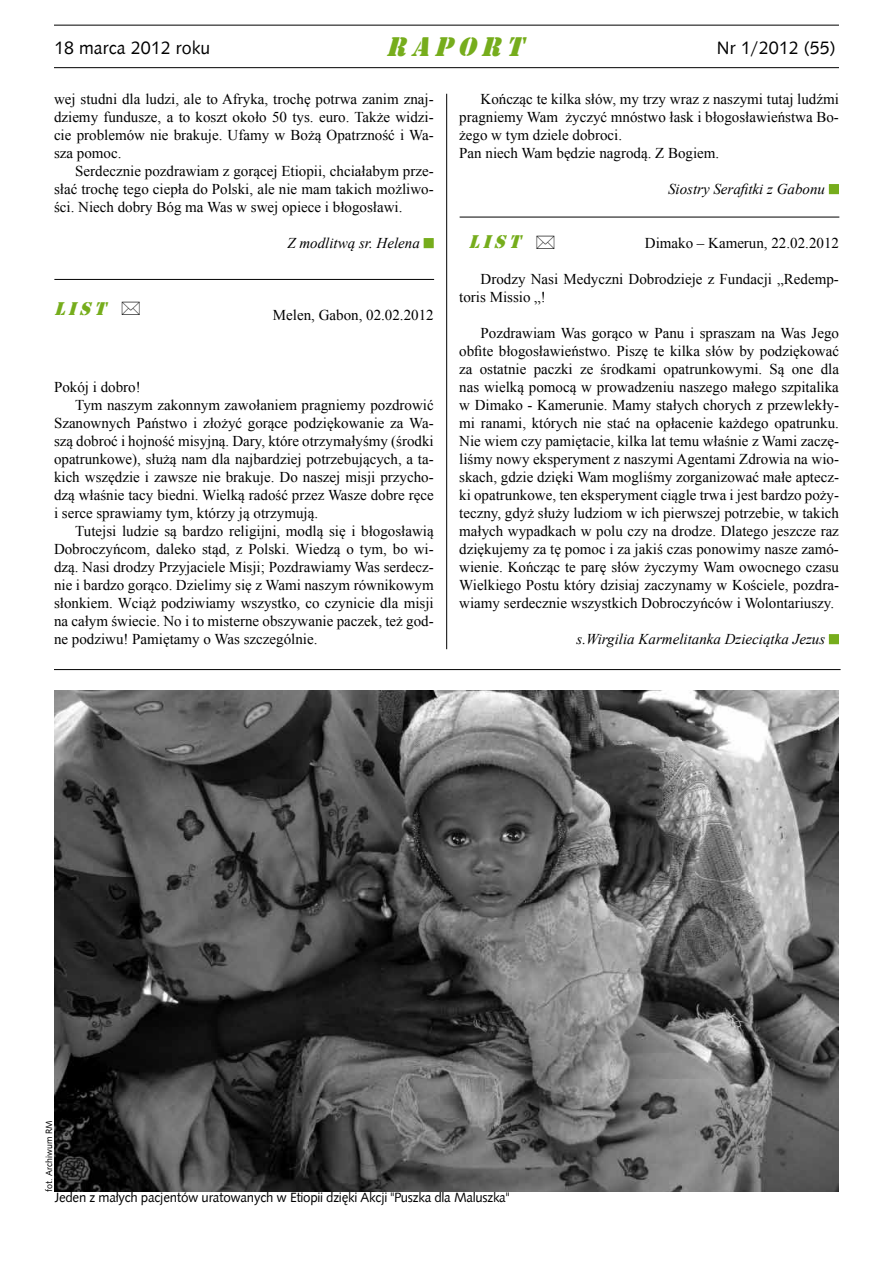
<style>
.page{position:relative;width:893px;height:1263px;background:#fff}
.page>*{position:absolute;margin:0;border:0;box-sizing:border-box;transform-origin:0 0}
.t1{font:italic 27.9px "Army";color:#76ad1c}
.t2{font:italic 19.05px "Army";color:#76ad1c}
.t3{font:18px "Humanst 531 EU Normal";color:#000}
.t4{font:15px/18px "Times New Roman";color:#000;text-align:justify}
.t5{font:italic 15px "Times New Roman";color:#000}
.t6{font:13.5px "Humanst 531 EU Normal";letter-spacing:-.025em;color:#000}
.t7{font:9px "Humanst 531 EU Normal";color:#000}
</style>
<div class="page">
<div style="left:424px;top:238px;width:10px;height:10px;background:#76ad1c;border:2px solid #76ad1c"></div>
<div style="left:829px;top:184px;width:10px;height:10px;background:#76ad1c"></div>
<div style="left:829px;top:634px;width:10px;height:10px;background:#76ad1c;border:2px solid #76ad1c"></div>
<hr style="left:54px;top:25px;width:785px;height:1px;background:#000">
<hr style="left:54px;top:67px;width:785px;height:1px;background:#000">
<hr style="left:54px;top:669px;width:787px;height:1px;background:#000">
<hr style="left:54px;top:279px;width:380px;height:1px;background:#000">
<hr style="left:460px;top:217px;width:379px;height:1px;background:#000">
<hr style="left:446px;top:94px;width:1px;height:555px;background:#000">
<img style="left:54px;top:690px;width:784px;height:502px">
<p class="t3" style="left:54px;top:36px;width:158px">18 marca 2012 roku</p>
<h1 class="t1" style="left:386px;top:30px;width:147px">RAPORT</h1>
<p class="t3" style="left:717px;top:36px;width:120px">Nr 1/2012 (55)</p>
<p class="t4" style="left:54px;top:90px;width:381px">wej studni dla ludzi, ale to Afryka, trochę potrwa zanim znaj&shy;dziemy fundusze, a to koszt około 50 tys. euro. Także widzi&shy;cie problemów nie brakuje. Ufamy w Bożą Opatrzność i Wa&shy;sza pomoc.</p>
<p class="t4" style="left:54px;top:162px;width:381px;text-indent:21px">Serdecznie pozdrawiam z gorącej Etiopii, chciałabym prze&shy;słać trochę tego ciepła do Polski, ale nie mam takich możliwo&shy;ści. Niech dobry Bóg ma Was w swej opiece i błogosławi.</p>
<p class="t5" style="left:287px;top:233px;width:134px">Z modlitwą sr. Helena</p>
<p class="t2" style="left:54px;top:298px;width:59px">list</p>
<p class="t4" style="left:273px;top:306px;width:162px">Melen, Gabon, 02.02.2012</p>
<p class="t4" style="left:54px;top:378px;width:88px">Pokój i dobro!</p>
<p class="t4" style="left:75px;top:396px;width:360px">Tym naszym zakonnym zawołaniem pragniemy pozdrowić</p>
<p class="t4" style="left:54px;top:414px;width:381px">Szanownych Państwo i złożyć gorące podziękowanie za Wa-</p>
<p class="t4" style="left:54px;top:432px;width:381px">szą dobroć i hojność misyjną. Dary, które otrzymałyśmy (środki</p>
<p class="t4" style="left:54px;top:450px;width:381px">opatrunkowe), służą nam dla najbardziej potrzebujących, a ta-</p>
<p class="t4" style="left:54px;top:468px;width:381px">kich wszędzie i zawsze nie brakuje. Do naszej misji przycho-</p>
<p class="t4" style="left:54px;top:486px;width:381px">dzą właśnie tacy biedni. Wielką radość przez Wasze dobre ręce</p>
<p class="t4" style="left:54px;top:504px;width:266px">i serce sprawiamy tym, którzy ją otrzymują.</p>
<p class="t4" style="left:75px;top:522px;width:360px">Tutejsi ludzie są bardzo religijni, modlą się i błogosławią</p>
<p class="t4" style="left:54px;top:540px;width:381px">Dobroczyńcom, daleko stąd, z Polski. Wiedzą o tym, bo wi-</p>
<p class="t4" style="left:54px;top:558px;width:381px">dzą. Nasi drodzy Przyjaciele Misji; Pozdrawiamy Was serdecz-</p>
<p class="t4" style="left:54px;top:576px;width:381px">nie i bardzo gorąco. Dzielimy się z Wami naszym równikowym</p>
<p class="t4" style="left:54px;top:594px;width:381px">słonkiem. Wciąż podziwiamy wszystko, co czynicie dla misji</p>
<p class="t4" style="left:54px;top:612px;width:381px">na całym świecie. No i to misterne obszywanie paczek, też god-</p>
<p class="t4" style="left:54px;top:630px;width:265px">ne podziwu! Pamiętamy o Was szczególnie.</p>
<p class="t4" style="left:459px;top:90px;width:381px;text-align:left;text-indent:21px">Kończąc te kilka słów, my trzy wraz z naszymi tutaj ludźmi pragniemy Wam życzyć mnóstwo łask i błogosławieństwa Bo&shy;żego w tym dziele dobroci.<br>Pan niech Wam będzie nagrodą. Z Bogiem.</p>
<p class="t5" style="left:668px;top:179px;width:159px">Siostry Serafitki z Gabonu</p>
<p class="t2" style="left:469px;top:231px;width:59px">list</p>
<p class="t4" style="left:645px;top:234px;width:196px">Dimako – Kamerun, 22.02.2012</p>
<p class="t4" style="left:459px;top:270px;width:381px;text-indent:21px">Drodzy Nasi Medyczni Dobrodzieje z Fundacji „Redemp&shy;toris Missio „!</p>
<p class="t4" style="left:459px;top:324px;width:381px;text-indent:21px">Pozdrawiam Was gorąco w Panu i spraszam na Was Jego obfite błogosławieństwo. Piszę te kilka słów by podziękować za ostatnie paczki ze środkami opatrunkowymi. Są one dla nas wielką pomocą w prowadzeniu naszego małego szpitalika w Dimako - Kamerunie. Mamy stałych chorych z przewlekły&shy;mi ranami, których nie stać na opłacenie każdego opatrunku.<br>Nie wiem czy pamiętacie, kilka lat temu właśnie z Wami zaczę&shy;liśmy nowy eksperyment z naszymi Agentami Zdrowia na wio&shy;skach, gdzie dzięki Wam mogliśmy zorganizować małe aptecz&shy;ki opatrunkowe, ten eksperyment ciągle trwa i jest bardzo poży&shy;teczny, gdyż służy ludziom w ich pierwszej potrzebie, w takich małych wypadkach w polu czy na drodze. Dlatego jeszcze raz dziękujemy za tę pomoc i za jakiś czas ponowimy nasze zamó&shy;wienie. Kończąc te parę słów życzymy Wam owocnego czasu Wielkiego Postu który dzisiaj zaczynamy w Kościele, pozdra&shy;wiamy serdecznie wszystkich Dobroczyńców i Wolontariuszy.</p>
<p class="t5" style="left:576px;top:629px;width:250px">s.Wirgilia Karmelitanka Dzieciątka Jezus</p>
<p class="t7" style="left:43px;top:1192px;width:73px;rotate:-90deg">fot. Archiwum RM</p>
<p class="t6" style="left:55px;top:1188px;width:456px">Jeden z małych pacjentów uratowanych w Etiopii dzięki Akcji "Puszka dla Maluszka"</p>
</div>
